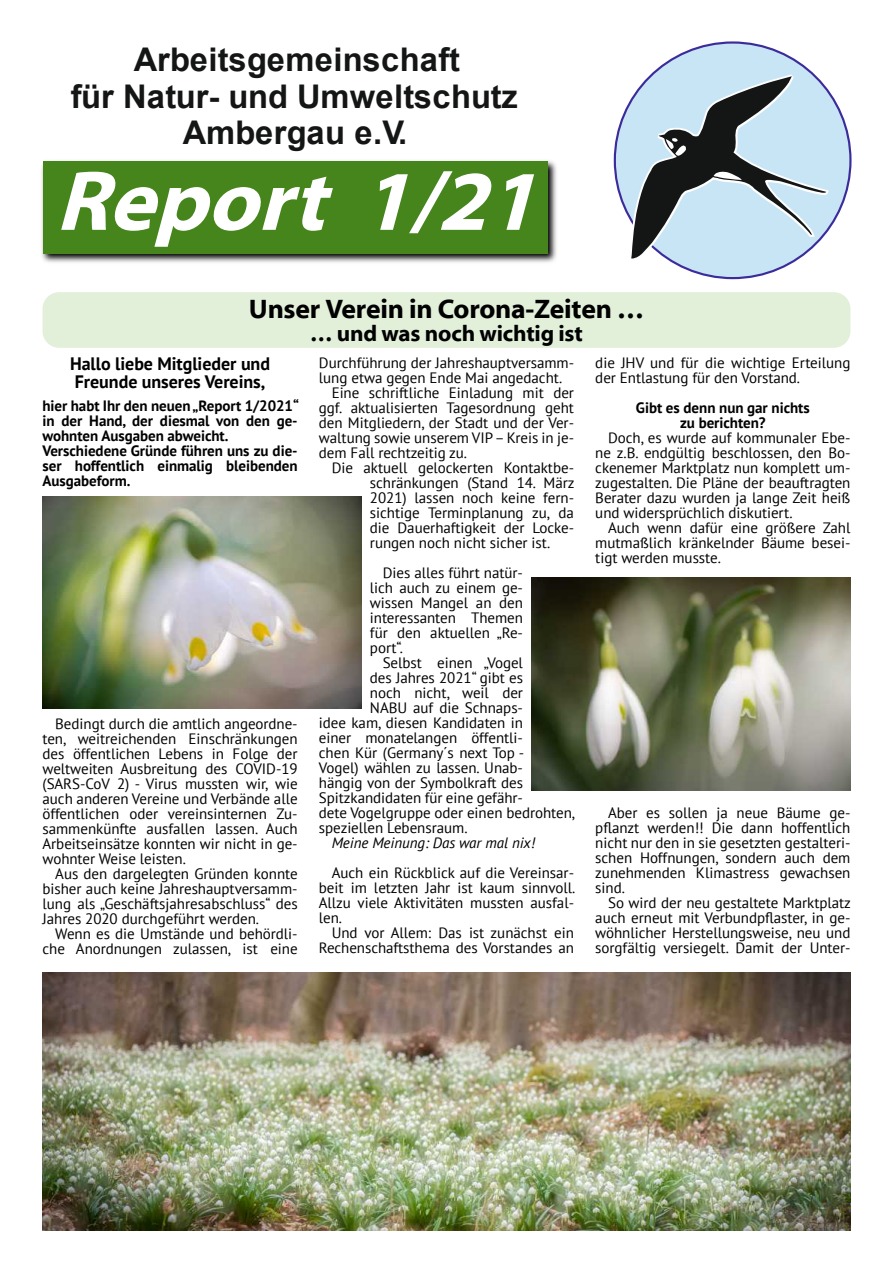
<style>
.page{position:relative;width:893px;height:1263px;background:#fff}
.page>*{position:absolute;margin:0;border:0;box-sizing:border-box;transform-origin:0 0}
.t1{font:italic 700 85.5px "Myriad Web Pro";color:#fff}
.t2{font:700 32.7px/36.8px "Arial";color:#141515;text-align:center}
.t3{font:700 27px "Myriad Web Pro";letter-spacing:-.01em;color:#000}
.t4{font:700 22.5px "Myriad Web Pro";letter-spacing:-.01em;color:#000}
.t5{font:700 18px/18px "PT Sans";letter-spacing:-.005em;color:#000}
.t6{font:15px/15px "PT Sans";letter-spacing:-.005em;color:#000;text-align:justify}
.t7{font:700 15px/15px "PT Sans";letter-spacing:-.005em;color:#000}
.t8{font:italic 15px "PT Sans";letter-spacing:-.005em;color:#000}
</style>
<div class="page">
<div style="left:614px;top:41px;width:237px;height:238px;background:#c8e5f6;border:2px solid #3c2b9b;border-radius:50%"></div>
<svg style="left:627px;top:70px;width:203px;height:193px"></svg>
<img style="left:41px;top:160px;width:516px;height:103px">
<div style="left:43px;top:162px;width:504px;height:92px;background:#45851c"></div>
<img style="left:43px;top:973px;width:807px;height:257px">
<div style="left:43px;top:292px;width:807px;height:56px;background:#e2f0da;border-radius:17px"></div>
<img style="left:43px;top:496px;width:318px;height:213px">
<img style="left:531px;top:578px;width:319px;height:212px">
<h2 class="t2" style="left:71px;top:44px;width:448px">Arbeitsgemeinschaft<br>für Natur- und Umweltschutz<br>Ambergau e.V.</h2>
<h1 class="t1" style="left:55px;top:165px;width:503px">Report 1/21</h1>
<h3 class="t3" style="left:249px;top:298px;width:397px">Unser Verein in Corona-Zeiten …</h3>
<h3 class="t4" style="left:310px;top:324px;width:274px">… und was noch wichtig ist</h3>
<p class="t5" style="left:70px;top:356px;width:201px">Hallo liebe Mitglieder und<br>Freunde unseres Vereins,</p>
<p class="t7" style="left:43px;top:399px;width:258px">hier habt Ihr den neuen „Report 1/2021“ in der Hand, der diesmal von den ge&shy;wohnten Ausgaben abweicht.<br>Verschiedene Gründe führen uns zu die&shy;ser hoffentlich einmalig bleibenden<br>Ausgabeform.</p>
<p class="t6" style="left:43px;top:717px;width:257px;text-indent:13px">Bedingt durch die amtlich angeordne&shy;ten, weitreichenden Einschränkungen des öffentlichen Lebens in Folge der weltweiten Ausbreitung des COVID-19 (SARS-CoV 2) - Virus mussten wir, wie auch anderen Vereine und Verbände alle öffentlichen oder vereinsinternen Zu&shy;sammenkünfte ausfallen lassen. Auch Arbeitseinsätze konnten wir nicht in ge&shy;wohnter Weise leisten.</p>
<p class="t6" style="left:43px;top:867px;width:257px;text-indent:13px">Aus den dargelegten Gründen konnte bisher auch keine Jahreshauptversamm&shy;lung als „Geschäftsjahresabschluss“ des Jahres 2020 durchgeführt werden.</p>
<p class="t6" style="left:43px;top:927px;width:257px;text-align:right">Wenn es die Umstände und behördli&shy;che Anordnungen zulassen, ist eine</p>
<p class="t6" style="left:319px;top:357px;width:257px">Durchführung der Jahreshauptversamm-</p>
<p class="t6" style="left:319px;top:372px;width:245px">lung etwa gegen Ende Mai angedacht.</p>
<p class="t6" style="left:332px;top:387px;width:244px">Eine schriftliche Einladung mit der</p>
<p class="t6" style="left:319px;top:402px;width:257px">ggf. aktualisierten Tagesordnung geht</p>
<p class="t6" style="left:319px;top:417px;width:257px">den Mitgliedern, der Stadt und der Ver-</p>
<p class="t6" style="left:319px;top:432px;width:257px">waltung sowie unserem VIP– Kreis in je-</p>
<p class="t6" style="left:319px;top:447px;width:150px">dem Fall rechtzeitig zu.</p>
<p class="t6" style="left:332px;top:462px;width:244px">Die aktuell gelockerten Kontaktbe-</p>
<p class="t6" style="left:370px;top:477px;width:206px">schränkungen (Stand 14. März</p>
<p class="t6" style="left:370px;top:492px;width:206px">2021) lassen noch keine fern-</p>
<p class="t6" style="left:370px;top:507px;width:206px">sichtige Terminplanung zu, da</p>
<p class="t6" style="left:370px;top:522px;width:206px">die Dauerhaftigkeit der Locke-</p>
<p class="t6" style="left:370px;top:537px;width:182px">rungen noch nicht sicher ist.</p>
<p class="t6" style="left:370px;top:567px;width:155px;text-indent:13px">Dies alles führt natür&shy;lich auch zu einem ge&shy;wissen Mangel an den interessanten Themen für den aktuellen „Re&shy;port“.</p>
<p class="t6" style="left:383px;top:657px;width:142px">Selbst einen „Vogel</p>
<p class="t6" style="left:370px;top:672px;width:155px">des Jahres 2021“ gibt es</p>
<p class="t6" style="left:370px;top:687px;width:155px">noch nicht, weil der</p>
<p class="t6" style="left:370px;top:702px;width:155px">NABU auf die Schnaps-</p>
<p class="t6" style="left:319px;top:717px;width:206px">idee kam, diesen Kandidaten in</p>
<p class="t6" style="left:319px;top:732px;width:206px">einer monatelangen öffentli-</p>
<p class="t6" style="left:319px;top:747px;width:207px">chen Kür (Germany´s next Top -</p>
<p class="t6" style="left:319px;top:762px;width:206px">Vogel) wählen zu lassen. Unab-</p>
<p class="t6" style="left:319px;top:777px;width:206px">hängig von der Symbolkraft des</p>
<p class="t6" style="left:319px;top:792px;width:206px">Spitzkandidaten für eine gefähr-</p>
<p class="t6" style="left:319px;top:807px;width:258px">dete Vogelgruppe oder einen bedrohten,</p>
<p class="t6" style="left:319px;top:822px;width:150px">speziellen Lebensraum.</p>
<p class="t8" style="left:332px;top:837px;width:205px">Meine Meinung: Das war mal nix!</p>
<p class="t6" style="left:319px;top:867px;width:258px;text-indent:13px">Auch ein Rückblick auf die Vereinsar&shy;beit im letzten Jahr ist kaum sinnvoll.<br>Allzu viele Aktivitäten mussten ausfal&shy;len.</p>
<p class="t6" style="left:319px;top:927px;width:257px;text-align:right">Und vor Allem: Das ist zunächst ein<br>Rechenschaftsthema des Vorstandes an</p>
<p class="t6" style="left:595px;top:357px;width:257px">die JHV und für die wichtige Erteilung der Entlastung für den Vorstand.</p>
<p class="t7" style="left:636px;top:402px;width:175px;text-align:center">Gibt es denn nun gar nichts zu berichten?</p>
<p class="t6" style="left:595px;top:432px;width:257px;text-indent:13px">Doch, es wurde auf kommunaler Ebe&shy;ne z.B. endgültig beschlossen, den Bo&shy;ckenemer Marktplatz nun komplett um&shy;zugestalten. Die Pläne der beauftragten Berater dazu wurden ja lange Zeit heiß und widersprüchlich diskutiert.</p>
<p class="t6" style="left:595px;top:522px;width:257px;text-indent:13px">Auch wenn dafür eine größere Zahl mutmaßlich kränkelnder Bäume besei&shy;tigt werden musste.</p>
<p class="t6" style="left:595px;top:807px;width:257px;text-indent:13px">Aber es sollen ja neue Bäume ge&shy;pflanzt werden!! Die dann hoffentlich nicht nur den in sie gesetzten gestalteri&shy;schen Hoffnungen, sondern auch dem zunehmenden Klimastress gewachsen sind.</p>
<p class="t6" style="left:595px;top:897px;width:257px;text-indent:13px">So wird der neu gestaltete Marktplatz auch erneut mit Verbundpflaster, in ge&shy;wöhnlicher Herstellungsweise, neu und sorgfältig versiegelt. Damit der Unter-</p>
</div>
